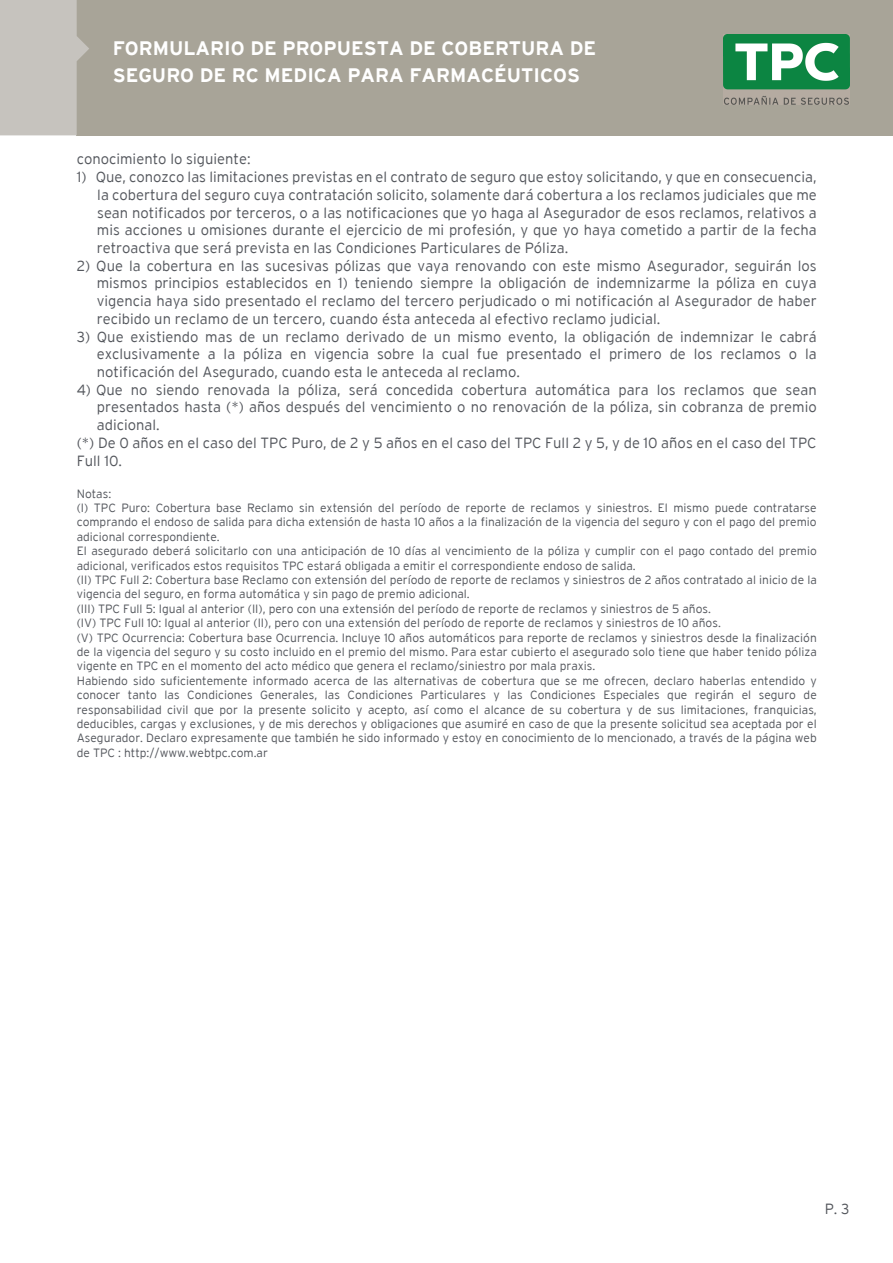
<style>
.page{position:relative;width:893px;height:1263px;background:#fff}
.page>*{position:absolute;margin:0;border:0;box-sizing:border-box;transform-origin:0 0}
.t1{font:700 19.5px/27px "Interstate";color:#fff}
.t2{font:300 14.7px/17.7px "Interstate";color:#54575d;text-align:justify}
.t3{font:300 12px/14.4px "Interstate";color:#54575d}
</style>
<div class="page">
<div style="left:77px;top:0;width:816px;height:135px;background:#a8a498"></div>
<svg style="left:0;top:0;width:89px;height:135px;background:#c2bfb9"></svg>
<img style="left:723px;top:34px;width:127px;height:71px">
<h1 class="t1" style="left:113px;top:34px;width:485px">FORMULARIO DE PROPUESTA DE COBERTURA DE<br>SEGURO DE RC MEDICA PARA FARMACÉUTICOS</h1>
<p class="t2" style="left:77px;top:150px;width:175px">conocimiento lo siguiente:</p>
<p class="t2" style="left:97px;top:168px;width:722px;text-indent:-20px">1) Que, conozco las limitaciones previstas en el contrato de seguro que estoy solicitando, y que en consecuencia, la cobertura del seguro cuya contratación solicito, solamente dará cobertura a los reclamos judiciales que me sean notificados por terceros, o a las notificaciones que yo haga al Asegurador de esos reclamos, relativos a mis acciones u omisiones durante el ejercicio de mi profesión, y que yo haya cometido a partir de la fecha retroactiva que será prevista en las Condiciones Particulares de Póliza.</p>
<p class="t2" style="left:97px;top:256px;width:722px;text-indent:-20px">2) Que la cobertura en las sucesivas pólizas que vaya renovando con este mismo Asegurador, seguirán los mismos principios establecidos en 1) teniendo siempre la obligación de indemnizarme la póliza en cuya vigencia haya sido presentado el reclamo del tercero perjudicado o mi notificación al Asegurador de haber recibido un reclamo de un tercero, cuando ésta anteceda al efectivo reclamo judicial.</p>
<p class="t2" style="left:97px;top:327px;width:722px;text-indent:-20px">3) Que existiendo mas de un reclamo derivado de un mismo evento, la obligación de indemnizar le cabrá exclusivamente a la póliza en vigencia sobre la cual fue presentado el primero de los reclamos o la notificación del Asegurado, cuando esta le anteceda al reclamo.</p>
<p class="t2" style="left:77px;top:380px;width:741px">4) Que no siendo renovada la póliza, será concedida cobertura automática para los reclamos que sean</p>
<p class="t2" style="left:97px;top:398px;width:721px">presentados hasta (*) años después del vencimiento o no renovación de la póliza, sin cobranza de premio</p>
<p class="t2" style="left:97px;top:416px;width:64px">adicional.</p>
<p class="t2" style="left:77px;top:434px;width:741px">(*) De 0 años en el caso del TPC Puro, de 2 y 5 años en el caso del TPC Full 2 y 5, y de 10 años en el caso del TPC</p>
<p class="t2" style="left:77px;top:451px;width:47px">Full 10.</p>
<p class="t3" style="left:77px;top:486px;width:742px">Notas:<br>(I) TPC Puro: Cobertura base Reclamo sin extensión del período de reporte de reclamos y siniestros. El mismo puede contratarse comprando el endoso de salida para dicha extensión de hasta 10 años a la finalización de la vigencia del seguro y con el pago del premio adicional correspondiente.<br>El asegurado deberá solicitarlo con una anticipación de 10 días al vencimiento de la póliza y cumplir con el pago contado del premio adicional, verificados estos requisitos TPC estará obligada a emitir el correspondiente endoso de salida.<br>(II) TPC Full 2: Cobertura base Reclamo con extensión del período de reporte de reclamos y siniestros de 2 años contratado al inicio de la vigencia del seguro, en forma automática y sin pago de premio adicional.<br>(III) TPC Full 5: Igual al anterior (II), pero con una extensión del período de reporte de reclamos y siniestros de 5 años.<br>(IV) TPC Full 10: Igual al anterior (II), pero con una extensión del período de reporte de reclamos y siniestros de 10 años.<br>(V) TPC Ocurrencia: Cobertura base Ocurrencia. Incluye 10 años automáticos para reporte de reclamos y siniestros desde la finalización de la vigencia del seguro y su costo incluido en el premio del mismo. Para estar cubierto el asegurado solo tiene que haber tenido póliza vigente en TPC en el momento del acto médico que genera el reclamo/siniestro por mala praxis.<br>Habiendo sido suficientemente informado acerca de las alternativas de cobertura que se me ofrecen, declaro haberlas entendido y conocer tanto las Condiciones Generales, las Condiciones Particulares y las Condiciones Especiales que regirán el seguro de responsabilidad civil que por la presente solicito y acepto, así como el alcance de su cobertura y de sus limitaciones, franquicias, deducibles, cargas y exclusiones, y de mis derechos y obligaciones que asumiré en caso de que la presente solicitud sea aceptada por el Asegurador. Declaro expresamente que también he sido informado y estoy en conocimiento de lo mencionado, a través de la página web de TPC : http://www.webtpc.com.ar</p>
<p class="t2" style="left:825px;top:1200px;width:26px">P. 3</p>
</div>
